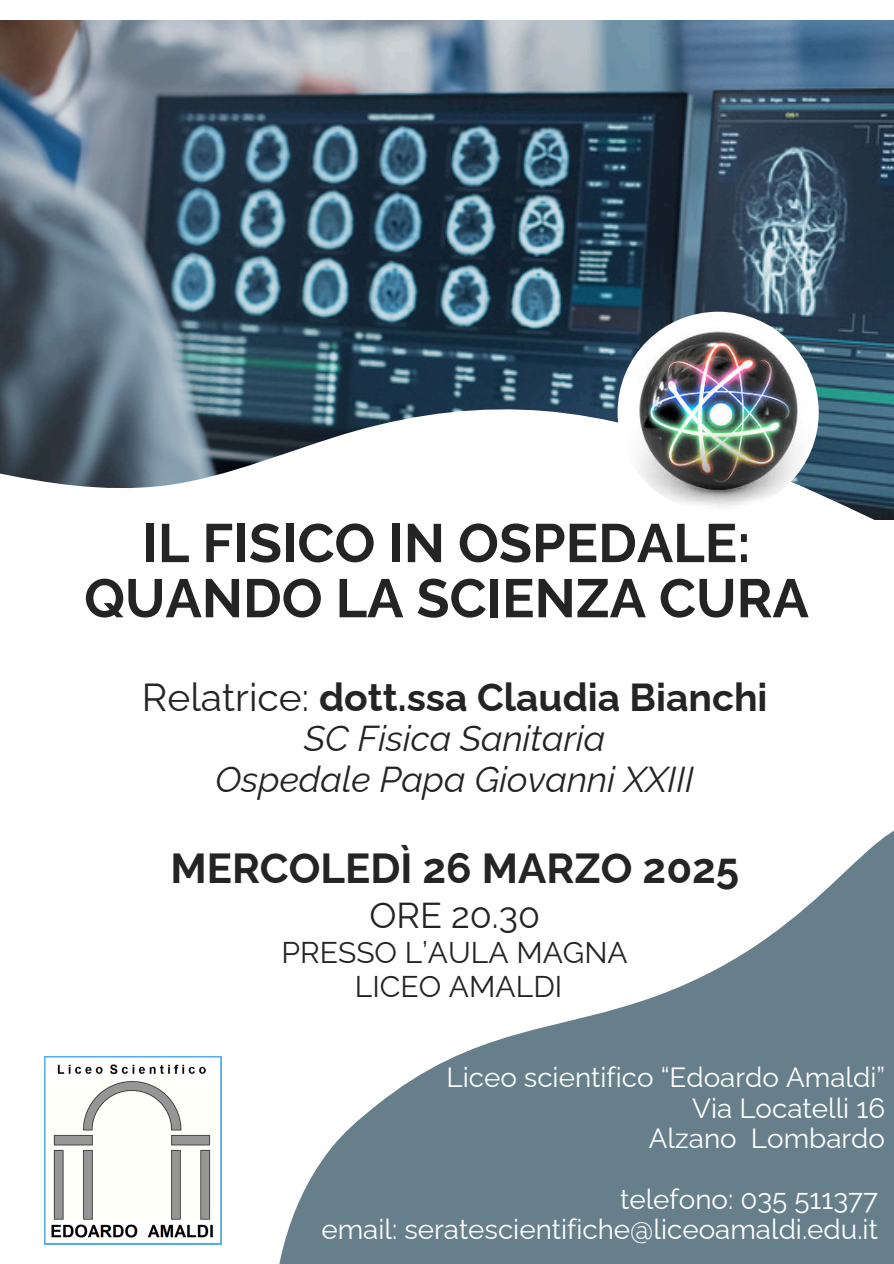
<style>
.page{position:relative;width:894px;height:1264px;background:#fff}
.page>*{position:absolute;margin:0;border:0;box-sizing:border-box;transform-origin:0 0}
.t1{font:700 54px/55.2px "Raleway";color:#242424;text-align:center}
.t2{font:700 42px "Raleway";color:#242424}
.t3{font:700 39px "Raleway";color:#242424}
.t4{font:italic 36px/40.5px "Raleway";color:#242424;text-align:center}
.t5{font:36px "Raleway";color:#242424}
.t6{font:30px/33.8px "Raleway";color:#242424;text-align:center}
.t7{font:27.75px "Raleway";color:#fff}
.s1{font-weight:400}
</style>
<div class="page">
<img style="left:0;top:20px;width:893px;height:386px">
<svg style="left:0;top:406px;width:893px;height:114px"></svg>
<svg style="left:279px;top:831px;width:614px;height:432px;fill:#677f8b"></svg>
<img style="left:44px;top:1056px;width:177px;height:188px">
<img style="left:617px;top:312px;width:201px;height:201px;border-radius:50%">
<p class="t1" style="left:84px;top:515px;width:726px">IL FISICO IN OSPEDALE:<br>QUANDO LA SCIENZA CURA</p>
<p class="t3" style="left:142px;top:674px;width:627px"><span class="s1">Relatrice:</span> dott.ssa Claudia Bianchi</p>
<p class="t4" style="left:215px;top:718px;width:480px">SC Fisica Sanitaria<br>Ospedale Papa Giovanni XXIII</p>
<h1 class="t2" style="left:170px;top:843px;width:570px">MERCOLEDÌ 26 MARZO 2025</h1>
<h3 class="t5" style="left:369px;top:894px;width:172px">ORE 20.30</h3>
<h3 class="t6" style="left:281px;top:935px;width:348px">PRESSO L’AULA MAGNA<br>LICEO AMALDI</h3>
<p class="t7" style="left:446px;top:1061px;width:440px">Liceo scientifico “Edoardo Amaldi”</p>
<p class="t7" style="left:692px;top:1091px;width:194px">Via Locatelli 16</p>
<p class="t7" style="left:648px;top:1121px;width:238px">Alzano Lombardo</p>
<p class="t7" style="left:620px;top:1182px;width:259px">telefono: 035 511377</p>
<p class="t7" style="left:321px;top:1213px;width:558px">email: seratescientifiche@liceoamaldi.edu.it</p>
</div>
